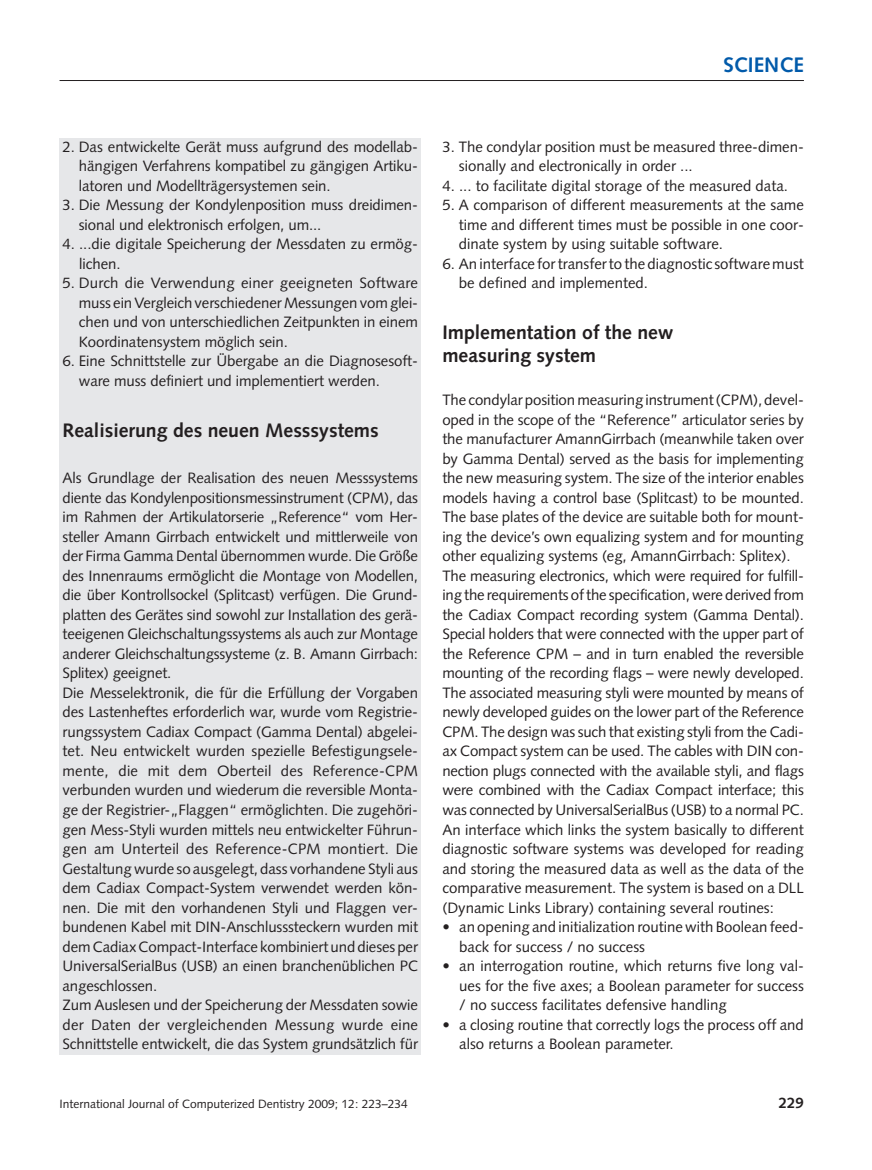
<style>
.page{position:relative;width:872px;height:1170px;background:#fff}
.page>*{position:absolute;margin:0;border:0;box-sizing:border-box;transform-origin:0 0}
.t1{font:700 21px "Syntax";color:#015aaa}
.t2{font:700 19.5px/22.5px "Syntax";color:#231f20}
.t3{font:15px/19.5px "Syntax";letter-spacing:-.005em;color:#231f20}
.t4{font:700 15px "Syntax";color:#231f20}
.t5{font:12px "Syntax";color:#231f20}
</style>
<div class="page">
<div style="left:60px;top:138px;width:361px;height:916px;background:#e6e7e9"></div>
<hr style="left:60px;top:80px;width:744px;height:1px;background:#231f20">
<h1 class="t1" style="left:723px;top:56px;width:82px">SCIENCE</h1>
<p class="t3" style="left:79px;top:138px;width:341px;text-align:justify;text-indent:-16px">2. Das entwickelte Gerät muss aufgrund des modellab&shy;hängigen Verfahrens kompatibel zu gängigen Artiku&shy;latoren und Modellträgersystemen sein.</p>
<p class="t3" style="left:79px;top:197px;width:341px;text-indent:-16px">3. Die Messung der Kondylenposition muss dreidimen&shy;sional und elektronisch erfolgen, um...</p>
<p class="t3" style="left:79px;top:236px;width:340px;text-indent:-16px">4. ...die digitale Speicherung der Messdaten zu ermög&shy;lichen.</p>
<p class="t3" style="left:79px;top:275px;width:341px;text-align:justify;text-indent:-16px">5. Durch die Verwendung einer geeigneten Software muss ein Vergleich verschiedener Messungen vom glei&shy;chen und von unterschiedlichen Zeitpunkten in einem Koordinatensystem möglich sein.</p>
<p class="t3" style="left:79px;top:353px;width:341px;text-indent:-16px">6. Eine Schnittstelle zur Übergabe an die Diagnosesoft&shy;ware muss definiert und implementiert werden.</p>
<h2 class="t2" style="left:63px;top:420px;width:318px">Realisierung des neuen Messsystems</h2>
<p class="t3" style="left:63px;top:470px;width:357px">Als Grundlage der Realisation des neuen Messsystems diente das Kondylenpositionsmessinstrument (CPM), das im Rahmen der Artikulatorserie „Reference“ vom Her&shy;steller Amann Girrbach entwickelt und mittlerweile von der Firma Gamma Dental übernommen wurde. Die Größe des Innenraums ermöglicht die Montage von Modellen, die über Kontrollsockel (Splitcast) verfügen. Die Grund&shy;platten des Gerätes sind sowohl zur Installation des gerä&shy;teeigenen Gleichschaltungssystems als auch zur Montage anderer Gleichschaltungssysteme (z. B. Amann Girrbach:<br>Splitex) geeignet.<br>Die Messelektronik, die für die Erfüllung der Vorgaben des Lastenheftes erforderlich war, wurde vom Registrie&shy;rungssystem Cadiax Compact (Gamma Dental) abgelei&shy;tet. Neu entwickelt wurden spezielle Befestigungsele&shy;mente, die mit dem Oberteil des Reference-CPM verbunden wurden und wiederum die reversible Monta&shy;ge der Registrier-„Flaggen“ ermöglichten. Die zugehöri&shy;gen Mess-Styli wurden mittels neu entwickelter Führun&shy;gen am Unterteil des Reference-CPM montiert. Die Gestaltung wurde so ausgelegt, dass vorhandene Styli aus dem Cadiax Compact-System verwendet werden kön&shy;nen. Die mit den vorhandenen Styli und Flaggen ver&shy;bundenen Kabel mit DIN-Anschlusssteckern wurden mit dem Cadiax Compact-Interface kombiniert und dieses per UniversalSerialBus (USB) an einen branchenüblichen PC angeschlossen.<br>Zum Auslesen und der Speicherung der Messdaten sowie der Daten der vergleichenden Messung wurde eine Schnittstelle entwickelt, die das System grundsätzlich für</p>
<p class="t5" style="left:60px;top:1098px;width:350px">International Journal of Computerized Dentistry 2009; 12: 223–234</p>
<p class="t3" style="left:459px;top:138px;width:346px;text-indent:-16px">3. The condylar position must be measured three-dimen&shy;sionally and electronically in order ...</p>
<p class="t3" style="left:442px;top:177px;width:347px">4. ... to facilitate digital storage of the measured data.</p>
<p class="t3" style="left:459px;top:197px;width:346px;text-align:justify;text-indent:-16px">5. A comparison of different measurements at the same time and different times must be possible in one coor&shy;dinate system by using suitable software.</p>
<p class="t3" style="left:459px;top:255px;width:346px;text-indent:-16px">6. An interface for transfer to the diagnostic software must be defined and implemented.</p>
<h2 class="t2" style="left:442px;top:323px;width:232px">Implementation of the new measuring system</h2>
<p class="t3" style="left:442px;top:392px;width:363px">The condylar position measuring instrument (CPM), devel&shy;oped in the scope of the “Reference” articulator series by the manufacturer AmannGirrbach (meanwhile taken over by Gamma Dental) served as the basis for implementing the new measuring system. The size of the interior enables models having a control base (Splitcast) to be mounted.<br>The base plates of the device are suitable both for mount&shy;ing the device’s own equalizing system and for mounting other equalizing systems (eg, AmannGirrbach: Splitex).<br>The measuring electronics, which were required for fulfill&shy;ing the requirements of the specification, were derived from the Cadiax Compact recording system (Gamma Dental).<br>Special holders that were connected with the upper part of the Reference CPM – and in turn enabled the reversible mounting of the recording flags – were newly developed.<br>The associated measuring styli were mounted by means of newly developed guides on the lower part of the Reference CPM. The design was such that existing styli from the Cadi&shy;ax Compact system can be used. The cables with DIN con&shy;nection plugs connected with the available styli, and flags were combined with the Cadiax Compact interface; this was connected by UniversalSerialBus (USB) to a normal PC.<br>An interface which links the system basically to different diagnostic software systems was developed for reading and storing the measured data as well as the data of the comparative measurement. The system is based on a DLL (Dynamic Links Library) containing several routines:</p>
<p class="t3" style="left:459px;top:918px;width:346px;text-indent:-17px">• an opening and initialization routine with Boolean feed&shy;back for success / no success</p>
<p class="t3" style="left:459px;top:957px;width:346px;text-align:justify;text-indent:-17px">• an interrogation routine, which returns five long val&shy;ues for the five axes; a Boolean parameter for success / no success facilitates defensive handling</p>
<p class="t3" style="left:459px;top:1016px;width:346px;text-indent:-17px">• a closing routine that correctly logs the process off and also returns a Boolean parameter.</p>
<p class="t4" style="left:779px;top:1096px;width:27px">229</p>
</div>
